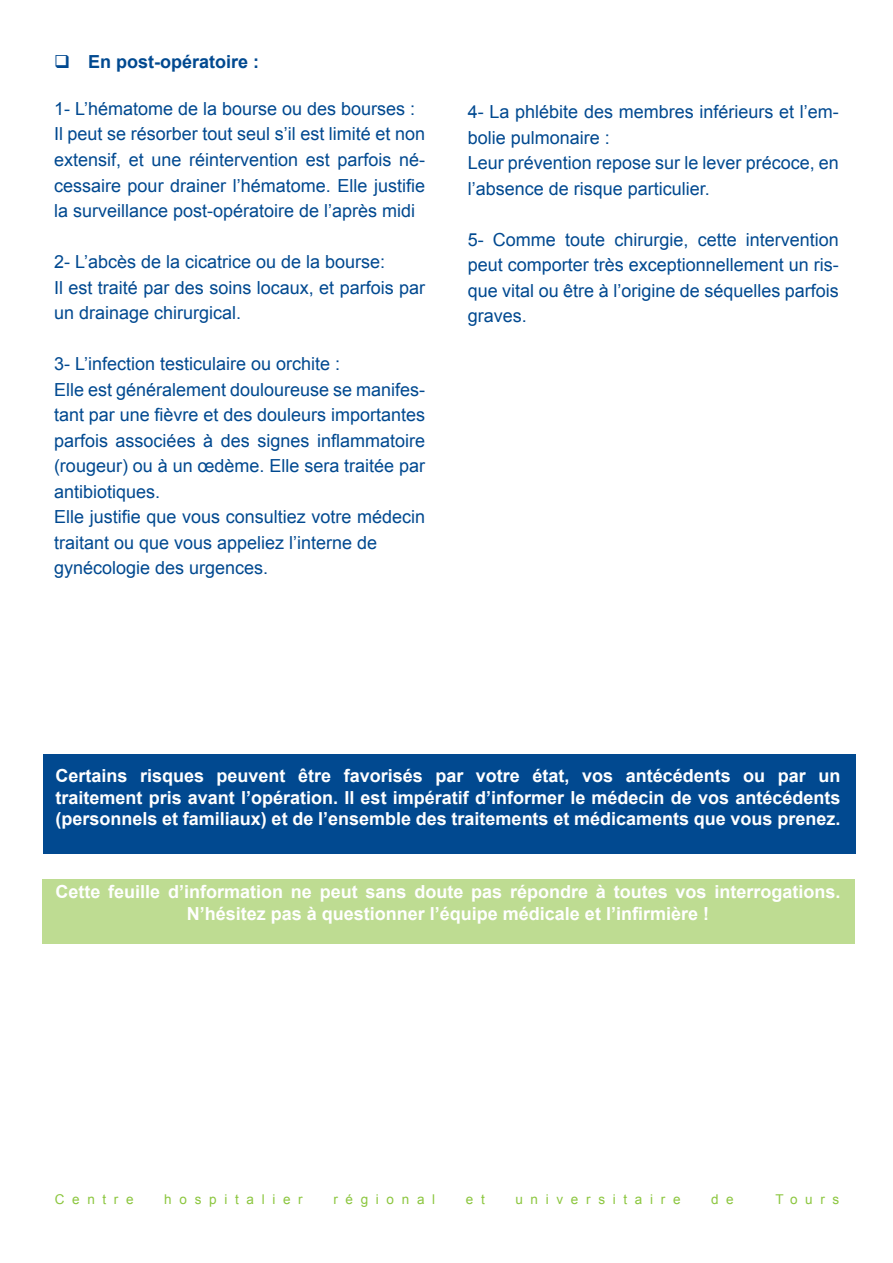
<style>
.page{position:relative;width:893px;height:1263px;background:#fff}
.page>*{position:absolute;margin:0;border:0;box-sizing:border-box;transform-origin:0 0}
.t1{font:18px/25.5px "Arial";color:#014990}
.t2{font:700 18px/21.6px "Arial";color:#fff;text-align:center}
.t3{font:700 18px "Arial";color:#014990}
.t4{font:13.5px "Arial";letter-spacing:.57em;color:#8bc63e}
</style>
<div class="page">
<div style="left:43px;top:754px;width:812px;height:100px;background:#014990"></div>
<div style="left:43px;top:879px;width:812px;height:64px;background:#bedc92"></div>
<p class="t3" style="left:54px;top:50px;width:207px">❑ En post-opératoire :</p>
<p class="t1" style="left:54px;top:96px;width:363px">1- L’hématome de la bourse ou des bourses :</p>
<p class="t1" style="left:54px;top:122px;width:373px;text-align:justify">Il peut se résorber tout seul s’il est limité et non extensif, et une réintervention est parfois né&shy;cessaire pour drainer l’hématome. Elle justifie la surveillance post-opératoire de l’après midi</p>
<p class="t1" style="left:54px;top:249px;width:333px">2- L’abcès de la cicatrice ou de la bourse:</p>
<p class="t1" style="left:54px;top:275px;width:373px">Il est traité par des soins locaux, et parfois par un drainage chirurgical.</p>
<p class="t1" style="left:54px;top:351px;width:288px">3- L’infection testiculaire ou orchite :</p>
<p class="t1" style="left:54px;top:377px;width:373px;text-align:justify">Elle est généralement douloureuse se manifes&shy;tant par une fièvre et des douleurs importantes parfois associées à des signes inflammatoire (rougeur) ou à un œdème. Elle sera traitée par antibiotiques.</p>
<p class="t1" style="left:54px;top:504px;width:373px">Elle justifie que vous consultiez votre médecin traitant ou que vous appeliez l’interne de</p>
<p class="t1" style="left:54px;top:555px;width:216px">gynécologie des urgences.</p>
<p class="t1" style="left:468px;top:99px;width:373px">4- La phlébite des membres inférieurs et l’em&shy;bolie pulmonaire :</p>
<p class="t1" style="left:468px;top:150px;width:373px">Leur prévention repose sur le lever précoce, en l’absence de risque particulier.</p>
<p class="t1" style="left:468px;top:227px;width:373px;text-align:justify">5- Comme toute chirurgie, cette intervention peut comporter très exceptionnellement un ris&shy;que vital ou être à l’origine de séquelles parfois graves.</p>
<p class="t2" style="left:55px;top:765px;width:786px">Certains risques peuvent être favorisés par votre état, vos antécédents ou par un</p>
<p class="t2" style="left:55px;top:787px;width:786px">traitement pris avant l’opération. Il est impératif d’informer le médecin de vos antécédents</p>
<p class="t2" style="left:55px;top:809px;width:786px">(personnels et familiaux) et de l’ensemble des traitements et médicaments que vous prenez.</p>
<p class="t2" style="left:55px;top:882px;width:786px">Cette feuille d’information ne peut sans doute pas répondre à toutes vos interrogations.<br>N’hésitez pas à questionner l’équipe médicale et l’infirmière !</p>
<p class="t4" style="left:55px;top:1190px;width:80px">Centre</p>
<p class="t4" style="left:164px;top:1190px;width:140px">hospitalier</p>
<p class="t4" style="left:333px;top:1190px;width:103px">régional</p>
<p class="t4" style="left:466px;top:1190px;width:20px">e t</p>
<p class="t4" style="left:515px;top:1190px;width:167px">universitaire</p>
<p class="t4" style="left:711px;top:1190px;width:24px">d e</p>
<p class="t4" style="left:776px;top:1190px;width:65px">Tours</p>
</div>
